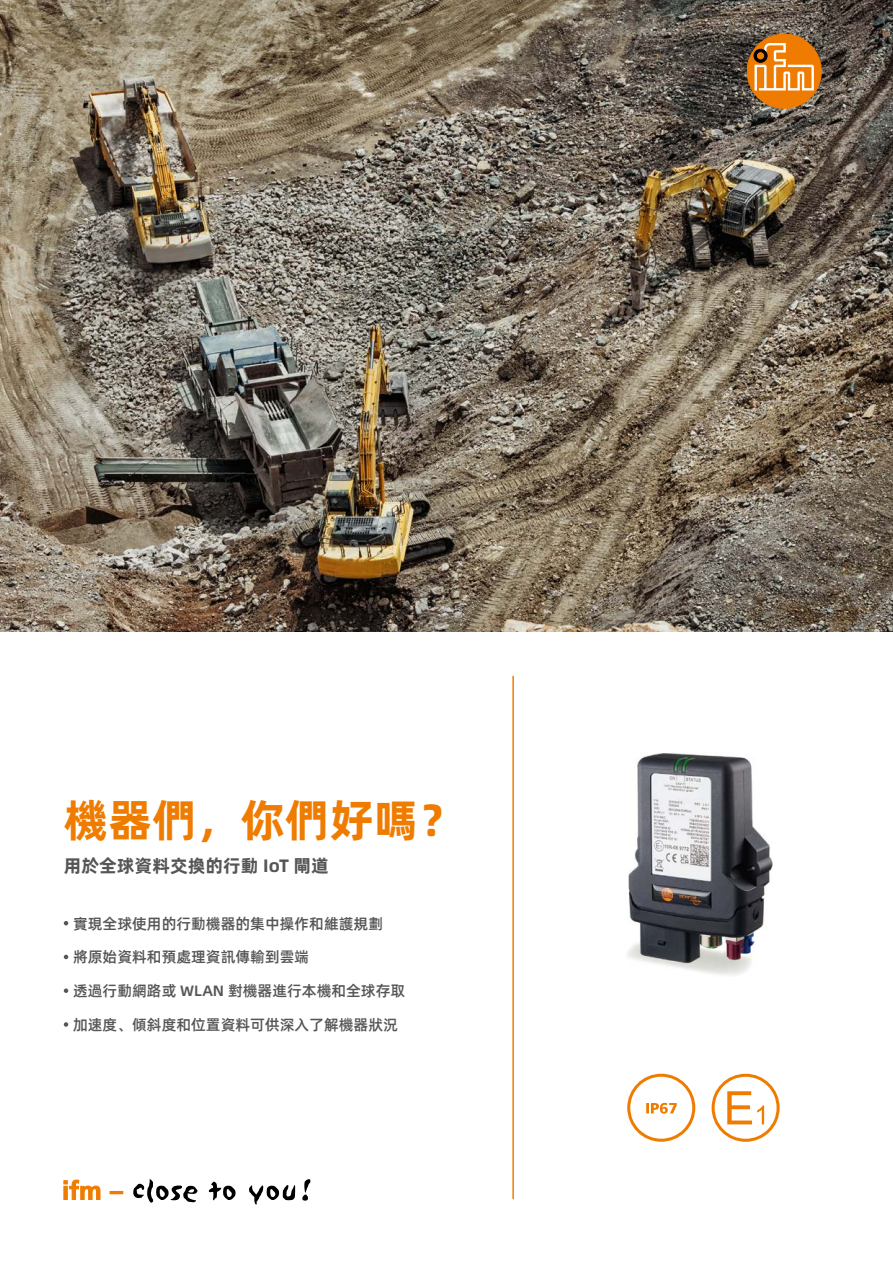
<style>
.page{position:relative;width:893px;height:1263px;background:#fff}
.page>*{position:absolute;margin:0;border:0;box-sizing:border-box;transform-origin:0 0}
.Titel_Headline_30pt{font:45px "Alibaba Pu Hui Ti B";color:#ef7c00}
.Titel_Subheadline_12pt{font:18px "Alibaba Pu Hui Ti B";color:#565656}
.Features{font:15px "Alibaba Pu Hui Ti M";color:#565656}
</style>
<div class="page">
<img style="left:627px;top:753px;width:146px;height:222px">
<img style="left:0;top:0;width:893px;height:631px">
<svg style="left:64px;top:1180px;width:36px;height:20px"></svg>
<svg style="left:110px;top:1191px;width:13px;height:3px"></svg>
<svg style="left:133px;top:1179px;width:64px;height:24px"></svg>
<svg style="left:209px;top:1182px;width:27px;height:18px"></svg>
<svg style="left:249px;top:1185px;width:46px;height:19px"></svg>
<svg style="left:302px;top:1179px;width:8px;height:22px"></svg>
<hr style="left:512px;top:676px;width:2px;height:523px;background:#ef7c00">
<div style="left:747px;top:34px;width:74px;height:74px;background:#ef7c00;border-radius:50%"></div>
<div style="left:747px;top:34px;width:74px;height:74px;border:1px solid #ef7c00;border-radius:50%"></div>
<svg style="left:754px;top:43px;width:60px;height:47px"></svg>
<svg style="left:64px;top:921px;width:4px;height:4px"></svg>
<svg style="left:64px;top:955px;width:4px;height:4px"></svg>
<svg style="left:64px;top:988px;width:4px;height:5px"></svg>
<svg style="left:64px;top:1022px;width:4px;height:5px"></svg>
<svg style="left:712px;top:1074px;width:68px;height:68px"></svg>
<svg style="left:627px;top:1074px;width:68px;height:68px"></svg>
<p class="Titel_Headline_30pt" style="left:64px;top:785px;width:400px">機器們，你們好嗎？</p>
<p class="Titel_Subheadline_12pt" style="left:64px;top:851px;width:267px">用於全球資料交換的行動 IoT 閘道</p>
<p class="Features" style="left:73px;top:912px;width:311px">實現全球使用的行動機器的集中操作和維護規劃</p>
<p class="Features" style="left:73px;top:945px;width:238px">將原始資料和預處理資訊傳輸到雲端</p>
<p class="Features" style="left:73px;top:979px;width:334px">透過行動網路或 WLAN 對機器進行本機和全球存取</p>
<p class="Features" style="left:73px;top:1013px;width:326px">加速度、傾斜度和位置資料可供深入了解機器狀況</p>
</div>
